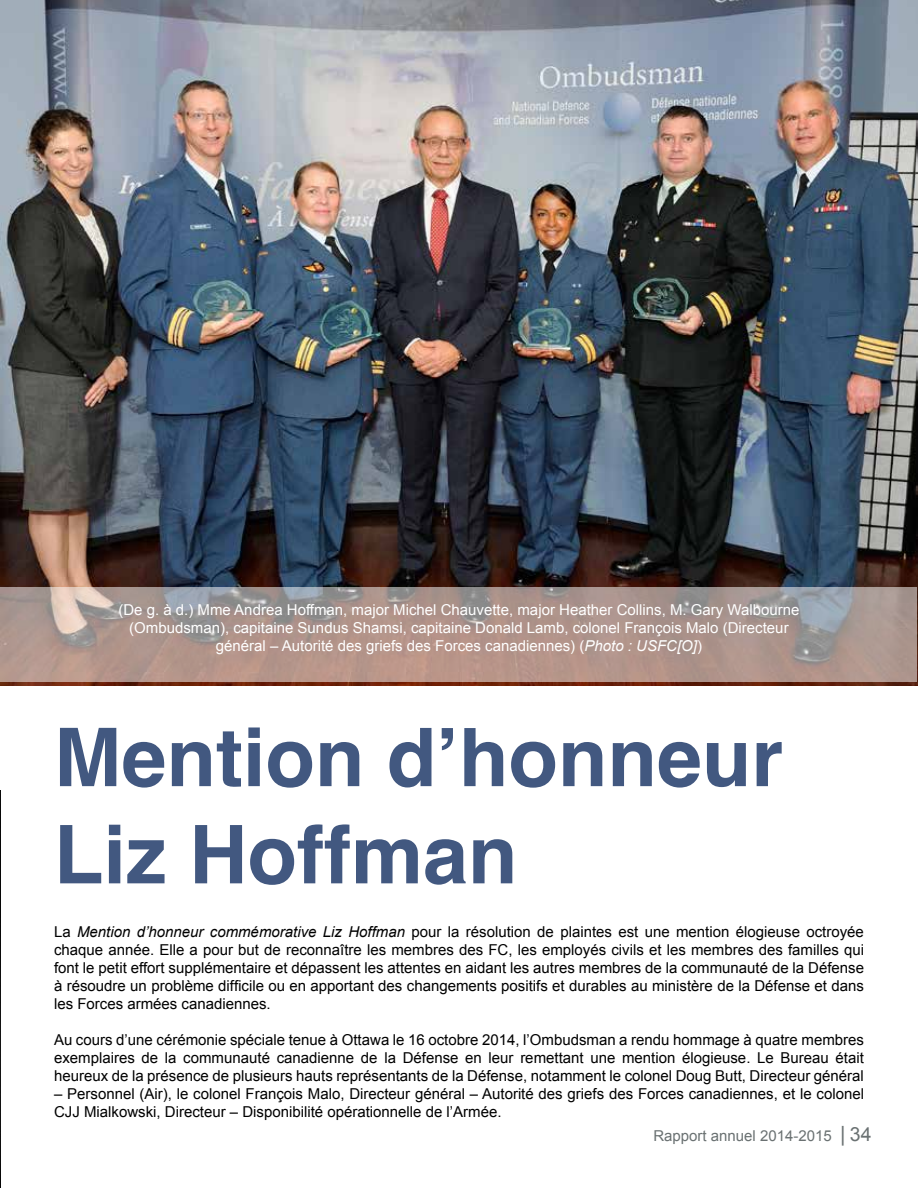
<style>
.page{position:relative;width:918px;height:1188px;background:#fff}
.page>*{position:absolute;margin:0;border:0;box-sizing:border-box;transform-origin:0 0}
.t1{font:700 81px/97.2px "Helvetica";color:#425880}
.t2{font:15px/18px "Arial";color:#000;text-align:justify}
.t3{font:15px/18px "Arial";color:#fff;text-align:center}
.t4{font:15px "Arial";color:#6a7172}
.s1{font-style:italic}
.s2{font-size:21px}
.s3{font-size:19.5px}
</style>
<div class="page">
<img style="left:0;top:790px;width:1px;height:398px">
<img style="left:0;top:0;width:918px;height:686px">
<svg style="left:1px;top:587px;width:916px;height:94px;background:#ab968f"></svg>
<p class="t3" style="left:118px;top:601px;width:683px">(De g. à d.) Mme Andrea Hoffman, major Michel Chauvette, major Heather Collins, M. Gary Walbourne (Ombudsman), capitaine Sundus Shamsi, capitaine Donald Lamb, colonel François Malo (Directeur général – Autorité des griefs des Forces canadiennes) (<span class="s1">Photo : USFC[O]</span>)</p>
<h1 class="t1" style="left:54px;top:710px;width:730px">Mention d’honneur<br>Liz Hoffman</h1>
<p class="t2" style="left:54px;top:923px;width:812px">La <span class="s1">Mention d’honneur commémorative Liz Hoffman</span> pour la résolution de plaintes est une mention élogieuse octroyée chaque année. Elle a pour but de reconnaître les membres des FC, les employés civils et les membres des familles qui font le petit effort supplémentaire et dépassent les attentes en aidant les autres membres de la communauté de la Défense à résoudre un problème difficile ou en apportant des changements positifs et durables au ministère de la Défense et dans les Forces armées canadiennes.</p>
<p class="t2" style="left:54px;top:1031px;width:811px">Au cours d’une cérémonie spéciale tenue à Ottawa le 16 octobre 2014, l’Ombudsman a rendu hommage à quatre membres exemplaires de la communauté canadienne de la Défense en leur remettant une mention élogieuse. Le Bureau était heureux de la présence de plusieurs hauts représentants de la Défense, notamment le colonel Doug Butt, Directeur général</p>
<p class="t2" style="left:54px;top:1085px;width:811px">– Personnel (Air), le colonel François Malo, Directeur général – Autorité des griefs des Forces canadiennes, et le colonel<br>CJJ Mialkowski, Directeur – Disponibilité opérationnelle de l’Armée.</p>
<p class="t4" style="left:653px;top:1125px;width:220px">Rapport annuel 2014-2015 <span class="s2">|</span> <span class="s3">34</span></p>
</div>
